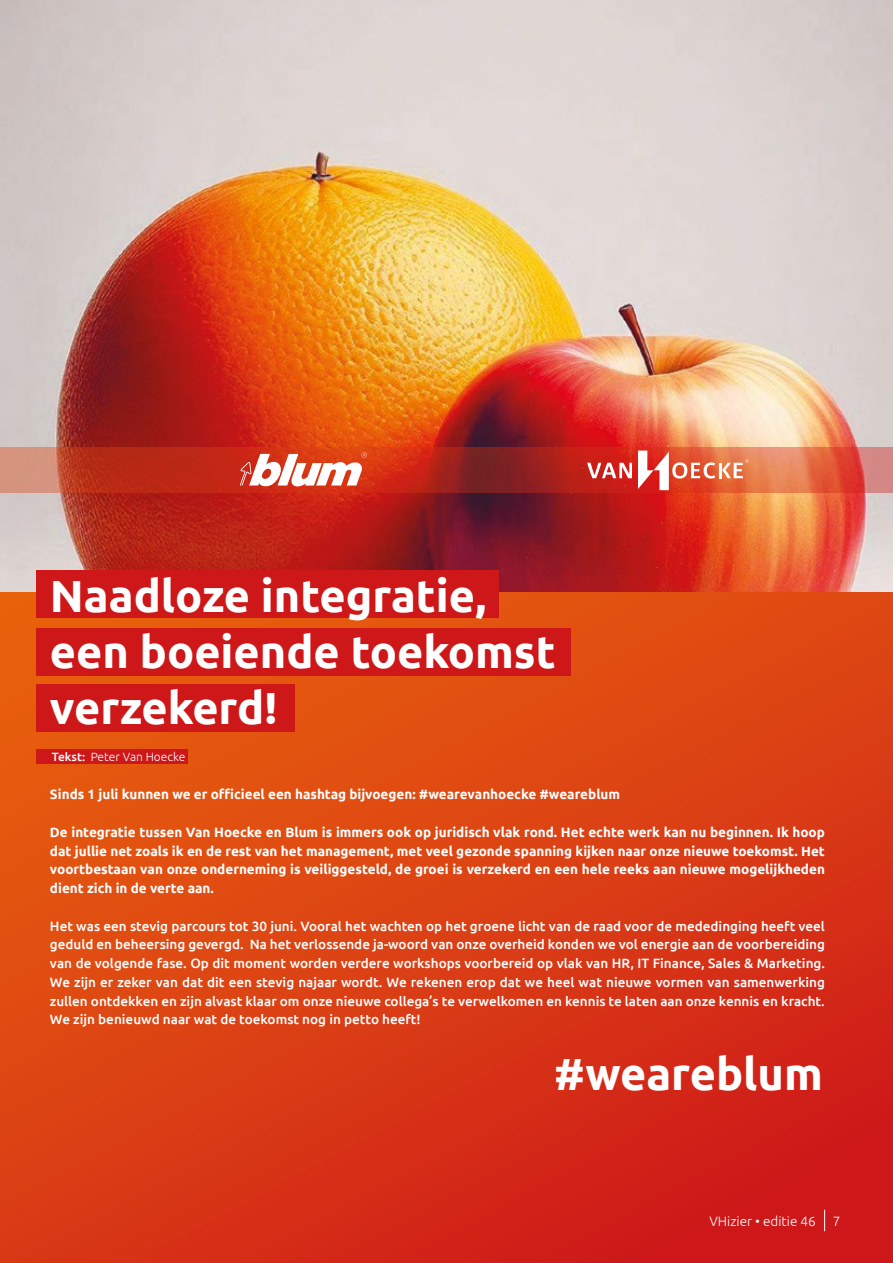
<style>
.page{position:relative;width:893px;height:1263px;background:#fff}
.page>*{position:absolute;margin:0;border:0;box-sizing:border-box;transform-origin:0 0}
.t1{font:700 45px/56.2px "Ubuntu";color:#fff}
.t2{font:500 13.5px/18.8px "Ubuntu";color:#fff;text-align:justify}
.t3{font:700 13.5px/18.8px "Ubuntu";color:#fff;text-align:justify}
.t4{font:300 13.5px "Ubuntu";color:#fff}
.t5{font:300 12px "Ubuntu";color:#fff}
.s1{font-weight:500}
</style>
<div class="page">
<img style="left:0;top:592px;width:893px;height:671px">
<img style="left:0;top:0;width:893px;height:592px">
<img style="left:0;top:25px;width:1px;height:446px">
<div style="left:36px;top:570px;width:463px;height:48px;background:#cd1719"></div>
<div style="left:36px;top:749px;width:152px;height:15px;background:#cd1719"></div>
<div style="left:36px;top:628px;width:534px;height:48px;background:#cd1719"></div>
<div style="left:36px;top:684px;width:259px;height:48px;background:#cd1719"></div>
<img style="left:1px;top:447px;width:892px;height:45px">
<hr style="left:719px;top:463px;width:3px;height:15px;background:#fff">
<svg style="left:587px;top:463px;width:45px;height:15px"></svg>
<svg style="left:722px;top:459px;width:27px;height:19px"></svg>
<svg style="left:638px;top:451px;width:77px;height:39px"></svg>
<svg style="left:824px;top:1210px;width:1px;height:21px"></svg>
<svg style="left:240px;top:452px;width:127px;height:34px"></svg>
<h1 class="t1" style="left:50px;top:567px;width:507px">Naadloze integratie, een boeiende toekomst verzekerd!</h1>
<p class="t5" style="left:52px;top:749px;width:135px"><span class="s1">Tekst:</span> Peter Van Hoecke</p>
<p class="t3" style="left:50px;top:785px;width:572px">Sinds 1 juli kunnen we er officieel een hashtag bijvoegen: #wearevanhoecke #weareblum</p>
<p class="t3" style="left:50px;top:822px;width:776px">De integratie tussen Van Hoecke en Blum is immers ook op juridisch vlak rond. Het echte werk kan nu beginnen. Ik hoop dat jullie net zoals ik en de rest van het management, met veel gezonde spanning kijken naar onze nieuwe toekomst. Het voortbestaan van onze onderneming is veiliggesteld, de groei is verzekerd en een hele reeks aan nieuwe mogelijkheden dient zich in de verte aan.</p>
<p class="t2" style="left:50px;top:916px;width:777px">Het was een stevig parcours tot 30 juni. Vooral het wachten op het groene licht van de raad voor de mededinging heeft veel geduld en beheersing gevergd. Na het verlossende ja-woord van onze overheid konden we vol energie aan de voorbereiding van de volgende fase. Op dit moment worden verdere workshops voorbereid op vlak van HR, IT Finance, Sales &amp; Marketing.<br>We zijn er zeker van dat dit een stevig najaar wordt. We rekenen erop dat we heel wat nieuwe vormen van samenwerking zullen ontdekken en zijn alvast klaar om onze nieuwe collega’s te verwelkomen en kennis te laten aan onze kennis en kracht.<br>We zijn benieuwd naar wat de toekomst nog in petto heeft!</p>
<h1 class="t1" style="left:554px;top:1045px;width:270px">#weareblum</h1>
<p class="t4" style="left:709px;top:1213px;width:108px">VHizier • editie 46</p>
<p class="t4" style="left:833px;top:1213px;width:9px">7</p>
</div>
